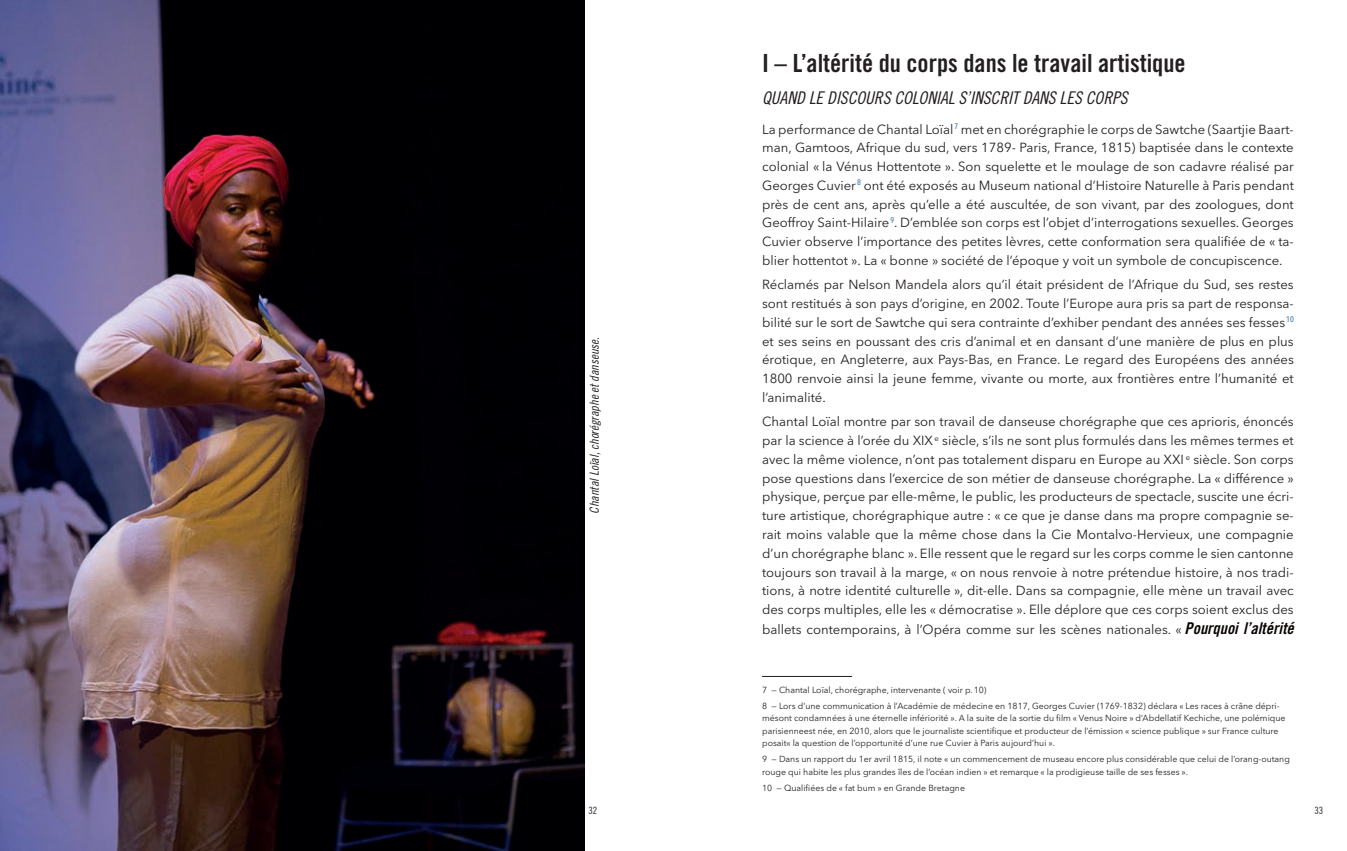
<style>
.page{position:relative;width:1347px;height:851px;background:#fff}
.page>*{position:absolute;margin:0;border:0;box-sizing:border-box;transform-origin:0 0}
.t1{font:25px "Trade Gothic Bold Cond Twenty";color:#231f20}
.t2{font:17.5px "Trade Gothic Cond Eighteen Obl";color:#231f20}
.t3{font:13.12px/18.8px "Avenir Next LT Pro";color:#231f20;text-align:justify}
.t4{font:12.5px "Trade Gothic Cond Eighteen Obl";color:#231f20}
.t5{font:10px "Trade Gothic Cond Eighteen";color:#231f20}
.t6{font:8.75px/12.5px "Avenir Next LT Pro";color:#231f20}
.s1{font-family:"Trade Gothic Bold Cond Twenty Obl";font-size:16.25px;color:#080302}
</style>
<div class="page">
<hr style="left:762px;top:676px;width:90px;height:1px;background:#231f20">
<img style="left:0;top:0;width:585px;height:850px">
<p class="t4" style="left:587px;top:513px;width:178px;rotate:-90deg">Chantal Loïal, chorégraphe et danseuse.</p>
<h1 class="t1" style="left:762px;top:48px;width:425px">I – L’altérité du corps dans le travail artistique</h1>
<h2 class="t2" style="left:762px;top:88px;width:367px">QUAND LE DISCOURS COLONIAL S’INSCRIT DANS LES CORPS</h2>
<p class="t3" style="left:762px;top:120px;width:533px">La performance de Chantal Loïal <sup>7</sup> met en chorégraphie le corps de Sawtche (Saartjie Baart&shy;man, Gamtoos, Afrique du sud, vers 1789- Paris, France, 1815) baptisée dans le contexte colonial « la Vénus Hottentote ». Son squelette et le moulage de son cadavre réalisé par Georges Cuvier <sup>8</sup> ont été exposés au Museum national d’Histoire Naturelle à Paris pendant près de cent ans, après qu’elle a été auscultée, de son vivant, par des zoologues, dont Geoffroy Saint-Hilaire <sup>9</sup>. D’emblée son corps est l’objet d’interrogations sexuelles. Georges Cuvier observe l’importance des petites lèvres, cette conformation sera qualifiée de « ta&shy;blier hottentot ». La « bonne » société de l’époque y voit un symbole de concupiscence.</p>
<p class="t3" style="left:762px;top:275px;width:533px">Réclamés par Nelson Mandela alors qu’il était président de l’Afrique du Sud, ses restes sont restitués à son pays d’origine, en 2002. Toute l’Europe aura pris sa part de responsa&shy;bilité sur le sort de Sawtche qui sera contrainte d’exhiber pendant des années ses fesses <sup>10 </sup>et ses seins en poussant des cris d’animal et en dansant d’une manière de plus en plus érotique, en Angleterre, aux Pays-Bas, en France. Le regard des Européens des années 1800 renvoie ainsi la jeune femme, vivante ou morte, aux frontières entre l’humanité et l’animalité.</p>
<p class="t3" style="left:762px;top:412px;width:533px">Chantal Loïal montre par son travail de danseuse chorégraphe que ces aprioris, énoncés par la science à l’orée du XIX <sup>e</sup> siècle, s’ils ne sont plus formulés dans les mêmes termes et avec la même violence, n’ont pas totalement disparu en Europe au XXI <sup>e</sup> siècle. Son corps pose questions dans l’exercice de son métier de danseuse chorégraphe. La « différence » physique, perçue par elle-même, le public, les producteurs de spectacle, suscite une écri&shy;ture artistique, chorégraphique autre : « ce que je danse dans ma propre compagnie se&shy;rait moins valable que la même chose dans la Cie Montalvo-Hervieux, une compagnie d’un chorégraphe blanc ». Elle ressent que le regard sur les corps comme le sien cantonne toujours son travail à la marge, « on nous renvoie à notre prétendue histoire, à nos tradi&shy;tions, à notre identité culturelle », dit-elle. Dans sa compagnie, elle mène un travail avec des corps multiples, elle les « démocratise ». Elle déplore que ces corps soient exclus des</p>
<p class="t3" style="left:762px;top:620px;width:533px">ballets contemporains, à l’Opéra comme sur les scènes nationales. « <span class="s1">Pourquoi l’altérité</span></p>
<p class="t6" style="left:762px;top:681px;width:519px;line-height:16px">7 — Chantal Loïal, chorégraphe, intervenante ( voir p.10)<br>8 — Lors d’une communication à l’Académie de médecine en 1817, Georges Cuvier (1769-1832) déclara « Les races à crâne dépri-</p>
<p class="t6" style="left:762px;top:711px;width:525px">mésont condamnées à une éternelle infériorité ». A la suite de la sortie du film « Venus Noire » d’Abdellatif Kechiche, une polémique parisienneest née, en 2010, alors que le journaliste scientifique et producteur de l’émission « science publique » sur France culture posait« la question de l’opportunité d’une rue Cuvier à Paris aujourd’hui ».</p>
<p class="t6" style="left:762px;top:752px;width:529px">9 — Dans un rapport du 1er avril 1815, il note « un commencement de museau encore plus considérable que celui de l’orang-outang rouge qui habite les plus grandes îles de l’océan indien » et remarque « la prodigieuse taille de ses fesses ».</p>
<p class="t6" style="left:762px;top:781px;width:204px">10 — Qualifiées de « fat bum » en Grande Bretagne</p>
<p class="t5" style="left:588px;top:804px;width:10px">32</p>
<p class="t5" style="left:1314px;top:804px;width:10px">33</p>
</div>
